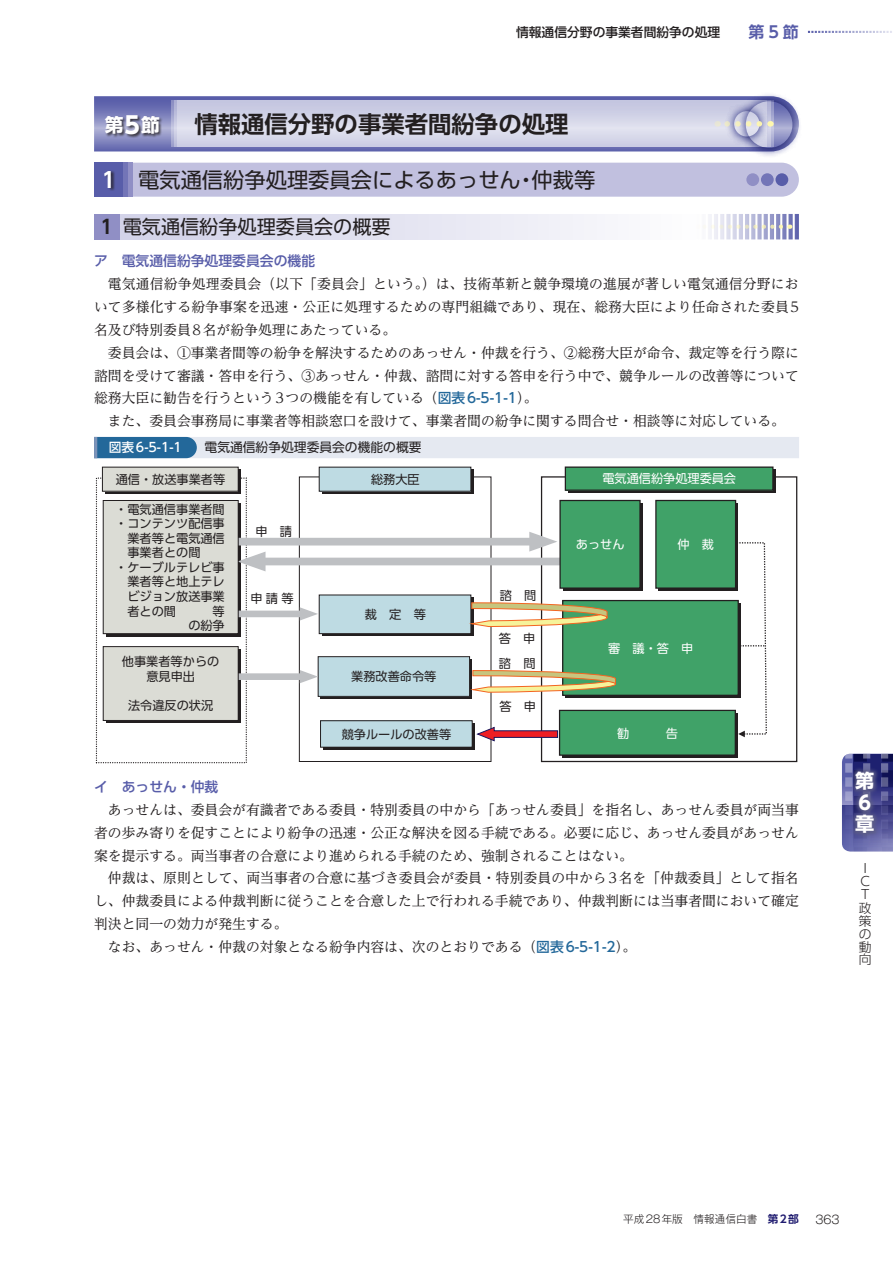
<style>
.page{position:relative;width:893px;height:1263px;background:#fff}
.page>*{position:absolute;margin:0;border:0;box-sizing:border-box;transform-origin:0 0}
.t1{font:700 23.4px "UD Shin Go Pro De";color:#231f20}
.t2{font:21.3px "UD Shin Go Pro";color:#231f20}
.t3{font:19.2px "UD Shin Go Pro";color:#231f20}
.t4{font:700 19.2px/21.6px "UD Shin Go Pro";color:#fff}
.t5{font:700 18.75px "UD Shin Go Pro";color:#fff}
.t6{font:700 15.9px "UD Shin Go Pro De";color:#585da9}
.t7{font:13.8px/22.8px "UD Reimin Pro";color:#231f20;text-align:justify}
.t8{font:500 13.8px "UD Shin Go Pro";color:#585da9}
.t9{font:12.75px "UD Shin Go Pro";color:#231f20}
.t10{font:500 12.75px "UD Shin Go Pro";color:#231f20}
.t11{font:500 12.75px "UD Shin Go Pro";color:#fff}
.t12{font:300 12.75px/12.8px "UD Shin Go Pro";color:#231f20}
.t13{font:12.15px/14.5px "UD Shin Go Pro";color:#231f20;text-align:center}
.t14{font:12.15px "UD Shin Go Pro";color:#fff}
.t15{font:300 11.7px "Gothic MB101 Pro";color:#231f20}
.t16{font:300 10.65px "Gothic MB101 Pro";color:#231f20}
.s1{font-size:23.4px}
.s2{font-family:"UD Shin Go Pro De";font-weight:700;color:#fff}
.s3{font-family:"UD Shin Go Pro De";font-weight:700}
.s4{font-family:"UD Shin Go Pro";font-weight:500;color:#23689a}
.s5{font-family:"UD Shin Go Pro De";font-weight:700;color:#201c70}
</style>
<div class="page">
<svg style="left:808px;top:31px;width:84px;height:2px"></svg>
<div style="left:736px;top:92px;width:66px;height:65px;background:#585da9;opacity:.75"></div>
<svg style="left:94px;top:96px;width:705px;height:55px;background:#b6b8d7"></svg>
<div style="left:132px;top:163px;width:667px;height:34px;background:#c1c0df"></div>
<div style="left:94px;top:163px;width:30px;height:34px;background:#585da9"></div>
<div style="left:104px;top:170px;width:12px;height:21px;background:#231f20;opacity:.75"></div>
<hr style="left:124px;top:163px;width:4px;height:34px;background:#7375b7">
<hr style="left:128px;top:163px;width:4px;height:34px;background:#908fc5">
<div style="left:775px;top:173px;width:13px;height:13px;background:#585da9;border-radius:50%"></div>
<div style="left:761px;top:173px;width:13px;height:13px;background:#7375b7;border-radius:50%"></div>
<div style="left:746px;top:173px;width:13px;height:13px;background:#908fc5;border-radius:50%"></div>
<svg style="left:120px;top:214px;width:477px;height:25px;background:#e1e1f0"></svg>
<div style="left:94px;top:214px;width:26px;height:25px;background:#908fc5"></div>
<svg style="left:703px;top:214px;width:96px;height:25px"></svg>
<svg style="left:97px;top:437px;width:702px;height:21px;background:#c9d6e4"></svg>
<hr style="left:94px;top:437px;width:3px;height:21px;background:#7c93b8">
<div style="left:105px;top:470px;width:136px;height:24px;background:#231f20"></div>
<div style="left:106px;top:649px;width:135px;height:74px;background:#231f20"></div>
<div style="left:106px;top:503px;width:135px;height:133px;background:#231f20"></div>
<div style="left:299px;top:476px;width:192px;height:286px;border:1px solid #231f20"></div>
<div style="left:322px;top:470px;width:151px;height:24px;background:#231f20"></div>
<div style="left:322px;top:597px;width:151px;height:39px;background:#231f20"></div>
<div style="left:321px;top:659px;width:151px;height:40px;background:#231f20"></div>
<div style="left:323px;top:723px;width:152px;height:27px;background:#231f20"></div>
<div style="left:568px;top:470px;width:207px;height:23px;background:#231f20"></div>
<div style="left:563px;top:503px;width:80px;height:88px;background:#231f20"></div>
<div style="left:658px;top:503px;width:80px;height:88px;background:#231f20"></div>
<div style="left:565px;top:603px;width:176px;height:95px;background:#231f20"></div>
<div style="left:562px;top:713px;width:176px;height:45px;background:#231f20"></div>
<div style="left:541px;top:476px;width:256px;height:286px;border:1px solid #231f20"></div>
<div style="left:102px;top:467px;width:136px;height:24px;background:#dbdcd5"></div>
<div style="left:102px;top:467px;width:137px;height:25px;border:1px solid #231f20"></div>
<div style="left:319px;top:467px;width:152px;height:24px;background:#bedbe3"></div>
<div style="left:319px;top:467px;width:152px;height:25px;border:1px solid #231f20"></div>
<div style="left:319px;top:595px;width:152px;height:39px;background:#bedbe3"></div>
<div style="left:319px;top:594px;width:152px;height:40px;border:1px solid #231f20"></div>
<div style="left:318px;top:657px;width:152px;height:39px;background:#bedbe3"></div>
<div style="left:318px;top:656px;width:152px;height:41px;border:1px solid #231f20"></div>
<div style="left:321px;top:721px;width:151px;height:26px;background:#bedbe3"></div>
<div style="left:320px;top:720px;width:153px;height:28px;border:1px solid #231f20"></div>
<div style="left:565px;top:467px;width:208px;height:23px;background:#40a268"></div>
<div style="left:565px;top:466px;width:208px;height:25px;border:1px solid #231f20"></div>
<svg style="left:239px;top:607px;width:79px;height:13px"></svg>
<svg style="left:239px;top:670px;width:79px;height:13px"></svg>
<div style="left:103px;top:647px;width:135px;height:73px;background:#dbdcd5"></div>
<div style="left:103px;top:646px;width:136px;height:75px;border:1px solid #231f20"></div>
<svg style="left:476px;top:726px;width:82px;height:16px"></svg>
<svg style="left:733px;top:542px;width:34px;height:195px"></svg>
<div style="left:656px;top:500px;width:80px;height:88px;background:#40a268"></div>
<div style="left:655px;top:500px;width:81px;height:89px;border:1px solid #231f20"></div>
<div style="left:563px;top:600px;width:175px;height:95px;background:#40a268"></div>
<div style="left:562px;top:600px;width:177px;height:96px;border:1px solid #231f20"></div>
<div style="left:560px;top:710px;width:175px;height:45px;background:#40a268"></div>
<div style="left:559px;top:710px;width:177px;height:46px;border:1px solid #231f20"></div>
<svg style="left:469px;top:602px;width:139px;height:25px"></svg>
<svg style="left:468px;top:670px;width:148px;height:23px"></svg>
<svg style="left:239px;top:532px;width:320px;height:39px"></svg>
<div style="left:103px;top:500px;width:135px;height:134px;background:#dbdcd5"></div>
<div style="left:103px;top:500px;width:136px;height:134px;border:1px solid #231f20"></div>
<div style="left:560px;top:500px;width:80px;height:88px;background:#40a268"></div>
<div style="left:559px;top:500px;width:82px;height:89px;border:1px solid #231f20"></div>
<svg style="left:842px;top:754px;width:51px;height:51px"></svg>
<svg style="left:842px;top:805px;width:51px;height:46px"></svg>
<svg style="left:850px;top:766px;width:30px;height:73px;background:#50528a"></svg>
<p class="t10" style="left:516px;top:22px;width:206px">情報通信分野の事業者間紛争の処理</p>
<p class="t6" style="left:748px;top:19px;width:52px">第5節</p>
<h3 class="t5" style="left:105px;top:110px;width:56px">第<span class="s1">5</span>節</h3>
<h1 class="t1" style="left:194px;top:105px;width:376px">情報通信分野の事業者間紛争の処理</h1>
<h2 class="t2" style="left:102px;top:162px;width:495px"><span class="s2">1</span> 電気通信紛争処理委員会によるあっせん・仲裁等</h2>
<h3 class="t3" style="left:101px;top:211px;width:292px"><span class="s3">1</span> 電気通信紛争処理委員会の概要</h3>
<p class="t8" style="left:94px;top:250px;width:223px">ア　電気通信紛争処理委員会の機能</p>
<p class="t7" style="left:94px;top:272px;width:706px;text-indent:14px">電気通信紛争処理委員会（以下「委員会」という。）は、技術革新と競争環境の進展が著しい電気通信分野において多様化する紛争事案を迅速・公正に処理するための専門組織であり、現在、総務大臣により任命された委員5名及び特別委員8名が紛争処理にあたっている。</p>
<p class="t7" style="left:94px;top:341px;width:706px;text-indent:14px">委員会は、①事業者間等の紛争を解決するためのあっせん・仲裁を行う、②総務大臣が命令、裁定等を行う際に諮問を受けて審議・答申を行う、③あっせん・仲裁、諮問に対する答申を行う中で、競争ルールの改善等について総務大臣に勧告を行うという3つの機能を有している（<span class="s4">図表6-5-1-1</span>）。</p>
<p class="t7" style="left:108px;top:409px;width:679px">また、委員会事務局に事業者等相談窓口を設けて、事業者間の紛争に関する問合せ・相談等に対応している。</p>
<p class="t11" style="left:109px;top:437px;width:75px">図表6-5-1-1</p>
<p class="t9" style="left:205px;top:437px;width:218px">電気通信紛争処理委員会の機能の概要</p>
<p class="t13" style="left:116px;top:472px;width:111px">通信・放送事業者等</p>
<p class="t13" style="left:371px;top:472px;width:50px">総務大臣</p>
<p class="t13" style="left:115px;top:501px;width:111px">・電気通信事業者間</p>
<p class="t13" style="left:115px;top:516px;width:111px">・コンテンツ配信事</p>
<p class="t13" style="left:127px;top:530px;width:99px">業者等と電気通信</p>
<p class="t13" style="left:127px;top:545px;width:75px">事業者との間</p>
<p class="t13" style="left:115px;top:560px;width:111px">・ケーブルテレビ事</p>
<p class="t13" style="left:127px;top:574px;width:99px">業者等と地上テレ</p>
<p class="t13" style="left:127px;top:589px;width:99px">ビジョン放送事業</p>
<p class="t13" style="left:127px;top:603px;width:50px">者との間</p>
<p class="t13" style="left:188px;top:603px;width:38px;text-align:right">等<br>の紛争</p>
<p class="t13" style="left:122px;top:654px;width:99px">他事業者等からの意見申出</p>
<p class="t13" style="left:128px;top:698px;width:87px">法令違反の状況</p>
<p class="t13" style="left:255px;top:524px;width:38px">申 請</p>
<p class="t13" style="left:250px;top:591px;width:45px">申請等</p>
<p class="t13" style="left:500px;top:588px;width:38px">諮 問</p>
<p class="t13" style="left:499px;top:625px;width:38px;line-height:25.5px;text-align:left">答 申諮 問</p>
<p class="t13" style="left:499px;top:699px;width:38px">答 申</p>
<p class="t13" style="left:365px;top:607px;width:62px">裁定等</p>
<p class="t13" style="left:351px;top:669px;width:87px">業務改善命令等</p>
<p class="t13" style="left:342px;top:726px;width:111px">競争ルールの改善等</p>
<p class="t14" style="left:602px;top:469px;width:135px">電気通信紛争処理委員会</p>
<p class="t14" style="left:576px;top:535px;width:50px">あっせん</p>
<p class="t14" style="left:677px;top:535px;width:38px">仲 裁</p>
<p class="t14" style="left:608px;top:638px;width:87px">審 議・答 申</p>
<p class="t14" style="left:617px;top:723px;width:14px">勧</p>
<p class="t14" style="left:666px;top:723px;width:14px">告</p>
<p class="t8" style="left:94px;top:775px;width:126px">イ　あっせん・仲裁</p>
<p class="t7" style="left:94px;top:798px;width:706px;text-indent:14px">あっせんは、委員会が有識者である委員・特別委員の中から「あっせん委員」を指名し、あっせん委員が両当事者の歩み寄りを促すことにより紛争の迅速・公正な解決を図る手続である。必要に応じ、あっせん委員があっせん案を提示する。両当事者の合意により進められる手続のため、強制されることはない。</p>
<p class="t7" style="left:108px;top:866px;width:692px">仲裁は、原則として、両当事者の合意に基づき委員会が委員・特別委員の中から3名を「仲裁委員」として指名</p>
<p class="t7" style="left:94px;top:889px;width:706px">し、仲裁委員による仲裁判断に従うことを合意した上で行われる手続であり、仲裁判断には当事者間において確定</p>
<p class="t7" style="left:94px;top:912px;width:195px">判決と同一の効力が発生する。</p>
<p class="t7" style="left:108px;top:935px;width:530px">なお、あっせん・仲裁の対象となる紛争内容は、次のとおりである（<span class="s4">図表6-5-1-2</span>）。</p>
<h3 class="t4" style="left:855px;top:770px;width:20px">第<br>6章</h3>
<p class="t12" style="left:860px;top:862px;width:11px">I<br>C<br>T</p>
<p class="t12" style="left:859px;top:902px;width:14px;text-align:justify">政策の動向</p>
<p class="t16" style="left:623px;top:1210px;width:177px">平成28年版　情報通信白書　<span class="s5">第2部</span></p>
<p class="t15" style="left:815px;top:1210px;width:26px">363</p>
</div>
